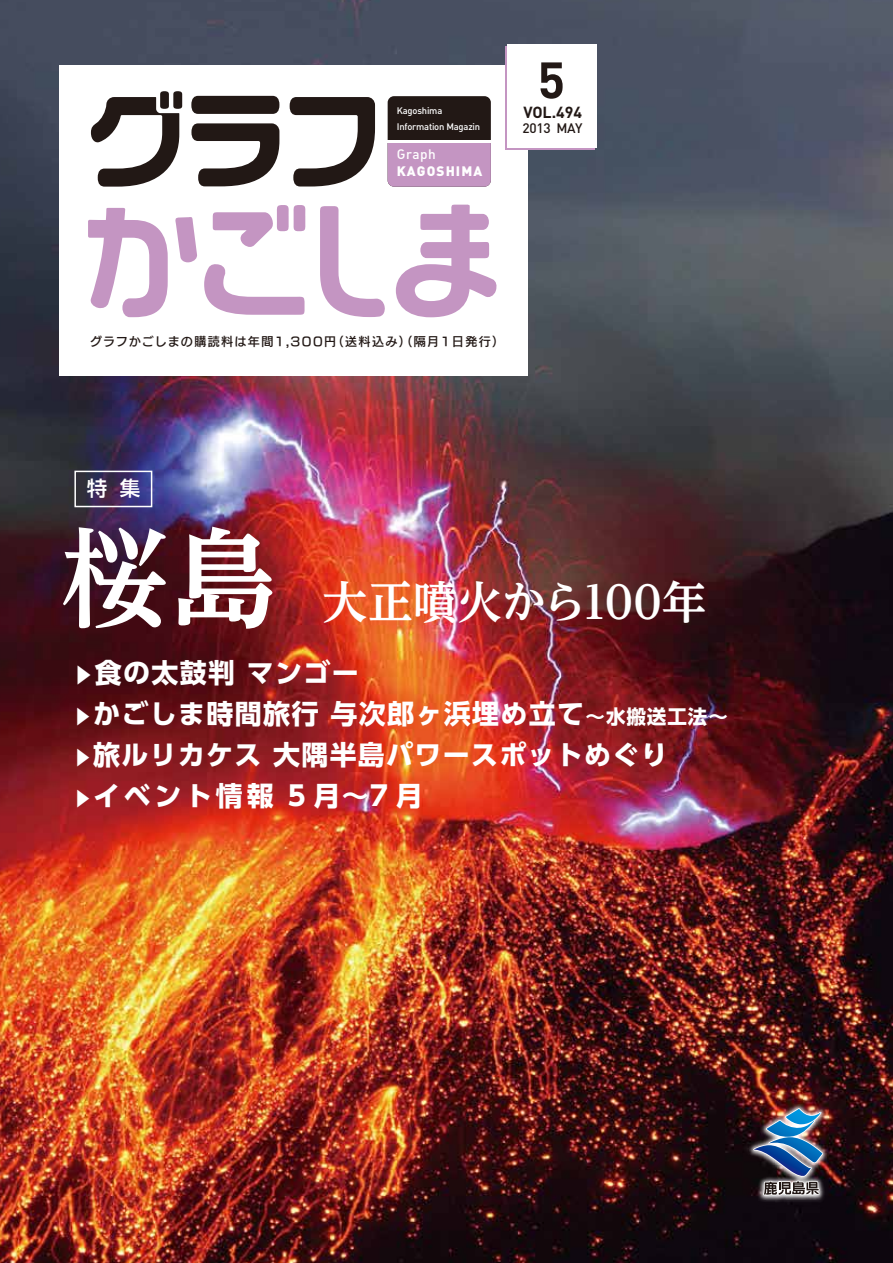
<style>
.page{position:relative;width:893px;height:1263px;background:#fff}
.page>*{position:absolute;margin:0;border:0;box-sizing:border-box;transform-origin:0 0}
.t1{font:700 108px "UD Reimin Pro";color:#fff}
.t2{font:700 50.55px "DIN";color:#221815}
.t3{font:700 45px "UD Reimin Pro";letter-spacing:-.025em;color:#fff}
.t4{font:700 27px/41.2px "UD Shin Go Pro";letter-spacing:.05em;color:#fff}
.t5{font:500 20.55px "UD Shin Go Pro";color:#fff}
.t6{font:700 15.9px "DIN";color:#221815}
.t7{font:900 13.65px "DIN";letter-spacing:.08em;color:#fff}
.t8{font:500 13.65px "DIN";letter-spacing:-.02em;color:#221815}
.t9{font:13.65px "DIN Medium Alternate";letter-spacing:.04em;color:#fff}
.t10{font:12px "New Rodin Pro DB";letter-spacing:.12em;color:#221815}
.t11{font:9.45px/16.5px "DIN Medium Alternate";letter-spacing:-.02em;color:#fff}
.s1{font-size:21px}
.s2{font-size:19.5px}
</style>
<div class="page">
<img style="left:0;top:0;width:893px;height:1263px">
<div style="left:59px;top:65px;width:468px;height:310px;background:#fff"></div>
<svg style="left:505px;top:46px;width:89px;height:104px"></svg>
<div style="left:508px;top:44px;width:89px;height:104px;background:#fff"></div>
<img style="left:698px;top:1052px;width:181px;height:199px">
<img style="left:752px;top:1106px;width:71px;height:99px">
<div style="left:74px;top:471px;width:78px;height:36px;border:2px solid #fff"></div>
<svg style="left:175px;top:217px;width:22px;height:45px"></svg>
<svg style="left:88px;top:208px;width:80px;height:109px"></svg>
<svg style="left:320px;top:206px;width:65px;height:111px"></svg>
<svg style="left:396px;top:205px;width:101px;height:112px"></svg>
<svg style="left:204px;top:264px;width:101px;height:51px"></svg>
<svg style="left:91px;top:91px;width:91px;height:96px"></svg>
<svg style="left:191px;top:96px;width:88px;height:90px"></svg>
<svg style="left:290px;top:97px;width:85px;height:89px"></svg>
<div style="left:388px;top:96px;width:103px;height:91px;background:#221815;border-radius:6px"></div>
<div style="left:388px;top:143px;width:103px;height:44px;background:#c495c2"></div>
<hr style="left:386px;top:140px;width:106px;height:3px;background:#fff">
<svg style="left:213px;top:205px;width:93px;height:42px"></svg>
<p class="t11" style="left:397px;top:102px;width:85px">Kagoshima<br>Information Magazin</p>
<p class="t9" style="left:397px;top:146px;width:41px">Graph</p>
<p class="t7" style="left:397px;top:162px;width:87px">KAGOSHIMA</p>
<h2 class="t2" style="left:538px;top:47px;width:29px">5</h2>
<p class="t8" style="left:522px;top:119px;width:61px">2013 MAY</p>
<p class="t6" style="left:523px;top:102px;width:60px">VOL.494</p>
<p class="t10" style="left:90px;top:331px;width:416px">グラフかごしまの購読料は年間1,300円（送料込み）（隔月1日発行）</p>
<p class="t5" style="left:87px;top:471px;width:55px">特 集</p>
<h1 class="t1" style="left:61px;top:490px;width:218px">桜島</h1>
<h3 class="t3" style="left:277px;top:565px;width:431px">　大正噴火から100年</h3>
<p class="t4" style="left:73px;top:651px;width:657px"><span class="s1">▶</span>食の太鼓判 マンゴー<br><span class="s2">▶</span>かごしま時間旅行 与次郎ヶ浜埋め立て<span class="s2">～水搬送工法～▶</span>旅ルリカケス 大隅半島パワースポットめぐり<br><span class="s2">▶</span>イベント情報 5 月～7 月</p>
</div>
